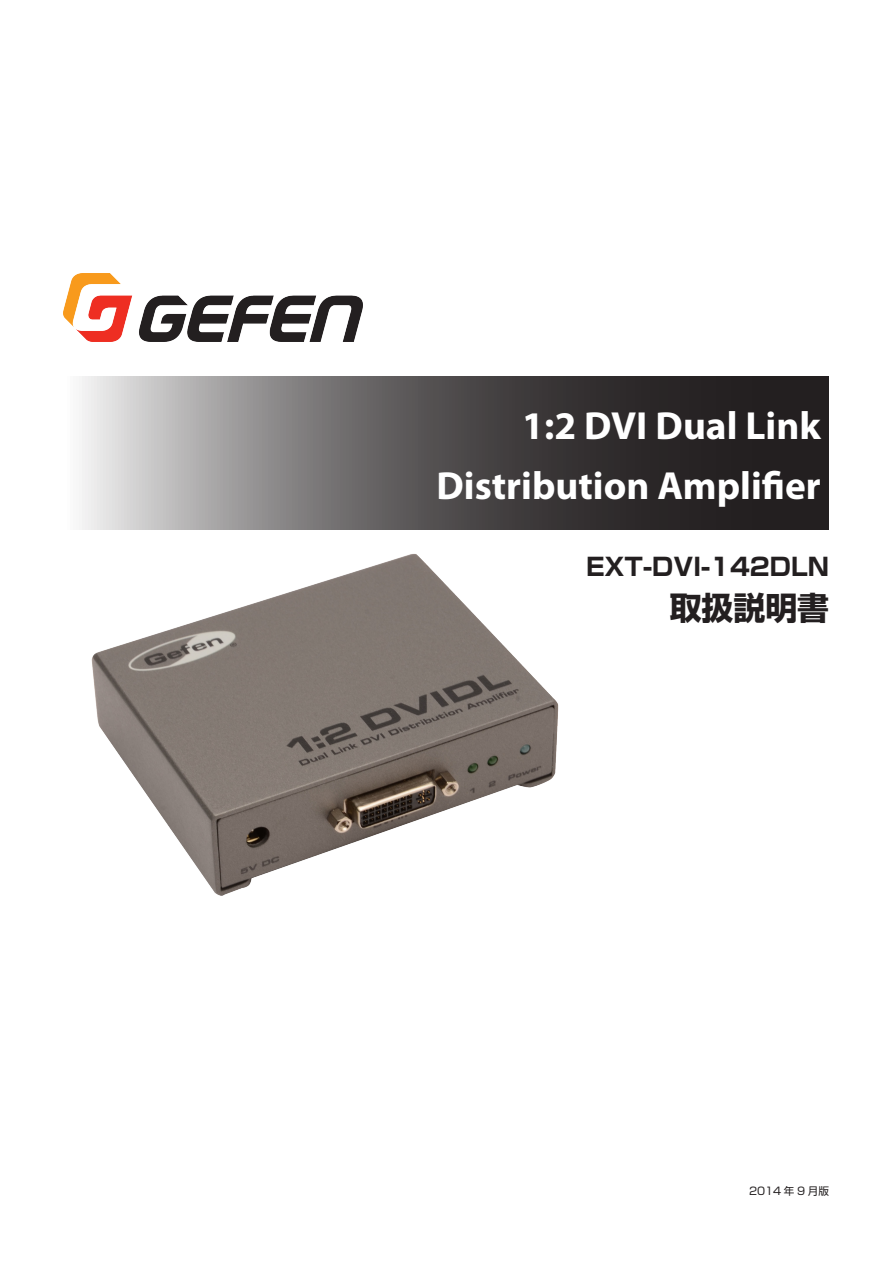
<style>
.page{position:relative;width:893px;height:1263px;background:#fff}
.page>*{position:absolute;margin:0;border:0;box-sizing:border-box;transform-origin:0 0}
.タイトルNew{font:700 39.3px "Myriad Pro";color:#fff}
.本文{font:700 31.95px "Shin Go Pr 5";color:#231f20}
.本文-2{font:700 24.45px "Shin Go Pr 5";color:#231f20}
.本文-3{font:10.65px "Shin Go Pr 5";color:#231f20}
</style>
<div class="page">
<svg style="left:82px;top:377px;width:747px;height:153px;background:#625f60"></svg>
<img style="left:64px;top:273px;width:299px;height:69px">
<img style="left:91px;top:554px;width:468px;height:342px">
<p class="タイトルNew" style="left:522px;top:400px;width:300px">1:2 DVI Dual Link</p>
<p class="タイトルNew" style="left:436px;top:460px;width:386px">Distribution Amplifier</p>
<p class="本文-2" style="left:586px;top:548px;width:245px">EXT-DVI-142DLN</p>
<p class="本文" style="left:670px;top:583px;width:161px">取扱説明書</p>
<p class="本文-3" style="left:749px;top:1182px;width:82px">2014 年 9 月版</p>
</div>
